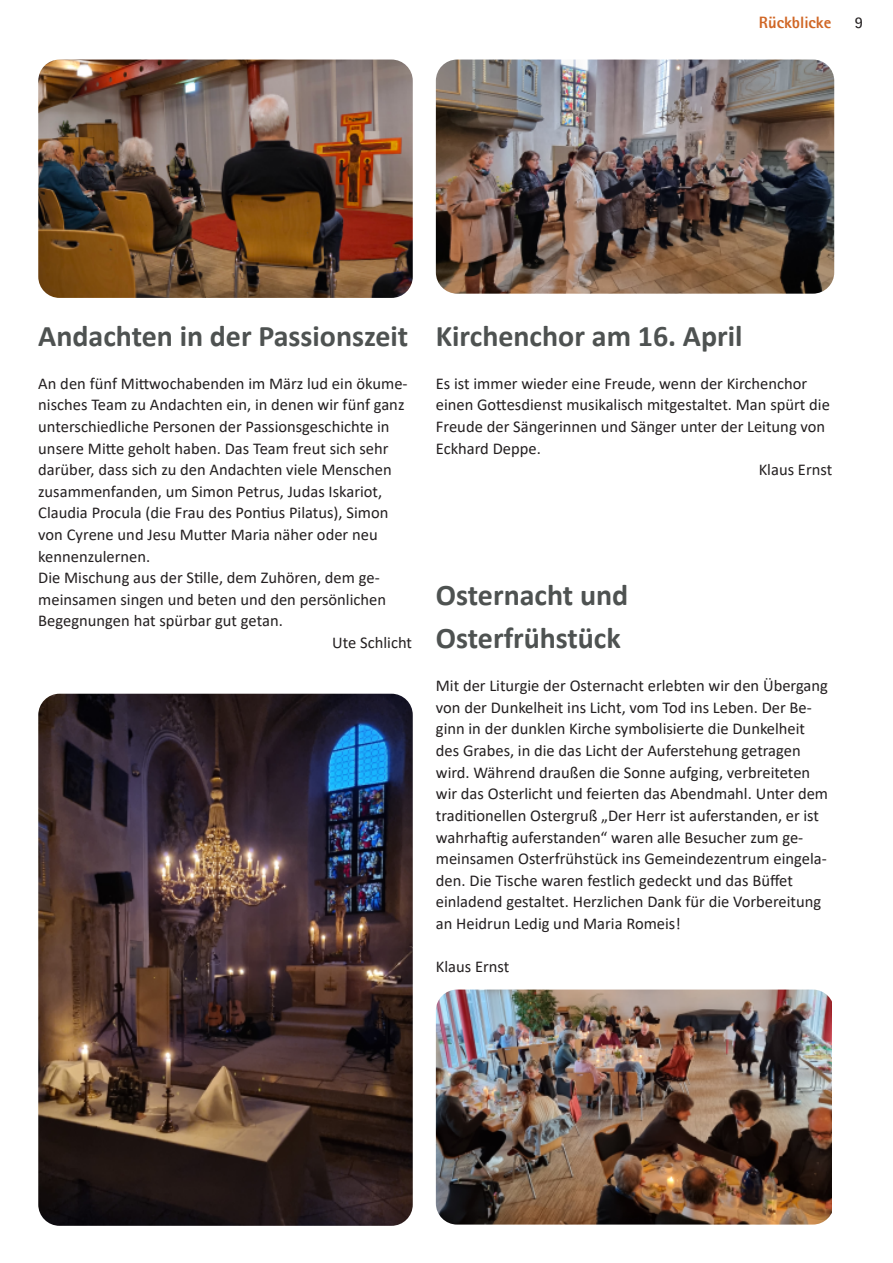
<style>
.page{position:relative;width:893px;height:1263px;background:#fff}
.page>*{position:absolute;margin:0;border:0;box-sizing:border-box;transform-origin:0 0}
.t1{font:700 30px/43.2px "Calibri";color:#4e5251}
.t2{font:16.5px/21.6px "Calibri";color:#231f20}
.t3{font:800 16.5px "Agfa Rotis Sans Serif";color:#d06625}
.t4{font:16.5px "Agfa Rotis Semisans";color:#231f20}
</style>
<div class="page">
<img style="left:38px;top:60px;width:375px;height:238px;border-radius:21px">
<img style="left:436px;top:60px;width:398px;height:234px;border-radius:21px">
<img style="left:38px;top:694px;width:375px;height:532px;border-radius:21px">
<img style="left:436px;top:989px;width:396px;height:235px">
<p class="t3" style="left:759px;top:12px;width:74px">Rückblicke</p>
<p class="t4" style="left:855px;top:12px;width:10px">9</p>
<h1 class="t1" style="left:38px;top:317px;width:371px">Andachten in der Passionszeit</h1>
<p class="t2" style="left:38px;top:374px;width:371px">An den fünf Mittwochabenden im März lud ein ökume‐</p>
<p class="t2" style="left:38px;top:395px;width:368px">nisches Team zu Andachten ein, in denen wir fünf ganz</p>
<p class="t2" style="left:38px;top:417px;width:353px">unterschiedliche Personen der Passionsgeschichte in</p>
<p class="t2" style="left:38px;top:439px;width:352px">unsere Mitte geholt haben. Das Team freut sich sehr</p>
<p class="t2" style="left:38px;top:460px;width:355px">darüber, dass sich zu den Andachten viele Menschen</p>
<p class="t2" style="left:38px;top:482px;width:345px">zusammenfanden, um Simon Petrus, Judas Iskariot,</p>
<p class="t2" style="left:38px;top:503px;width:352px">Claudia Procula (die Frau des Pontius Pilatus), Simon</p>
<p class="t2" style="left:38px;top:525px;width:341px">von Cyrene und Jesu Mutter Maria näher oder neu</p>
<p class="t2" style="left:38px;top:547px;width:114px">kennenzulernen.</p>
<p class="t2" style="left:38px;top:568px;width:343px">Die Mischung aus der Stille, dem Zuhören, dem ge‐</p>
<p class="t2" style="left:38px;top:590px;width:349px">meinsamen singen und beten und den persönlichen</p>
<p class="t2" style="left:38px;top:611px;width:246px">Begegnungen hat spürbar gut getan.</p>
<p class="t2" style="left:332px;top:633px;width:82px">Ute Schlicht</p>
<h1 class="t1" style="left:436px;top:317px;width:308px">Kirchenchor am 16. April</h1>
<p class="t2" style="left:436px;top:374px;width:373px">Es ist immer wieder eine Freude, wenn der Kirchenchor</p>
<p class="t2" style="left:436px;top:395px;width:396px">einen Gottesdienst musikalisch mitgestaltet. Man spürt die</p>
<p class="t2" style="left:436px;top:417px;width:391px">Freude der Sängerinnen und Sänger unter der Leitung von</p>
<p class="t2" style="left:436px;top:439px;width:107px">Eckhard Deppe.</p>
<p class="t2" style="left:759px;top:460px;width:75px">Klaus Ernst</p>
<h1 class="t1" style="left:436px;top:576px;width:194px">Osternacht und<br>Osterfrühstück</h1>
<p class="t2" style="left:436px;top:676px;width:394px">Mit der Liturgie der Osternacht erlebten wir den Übergang von der Dunkelheit ins Licht, vom Tod ins Leben. Der Be‐ ginn in der dunklen Kirche symbolisierte die Dunkelheit des Grabes, in die das Licht der Auferstehung getragen wird. Während draußen die Sonne aufging, verbreiteten wir das Osterlicht und feierten das Abendmahl. Unter dem traditionellen Ostergruß „Der Herr ist auferstanden, er ist wahrhaftig auferstanden“ waren alle Besucher zum ge‐ meinsamen Osterfrühstück ins Gemeindezentrum eingela‐ den. Die Tische waren festlich gedeckt und das Büffet einladend gestaltet. Herzlichen Dank für die Vorbereitung an Heidrun Ledig und Maria Romeis!</p>
<p class="t2" style="left:436px;top:957px;width:75px">Klaus Ernst</p>
</div>
